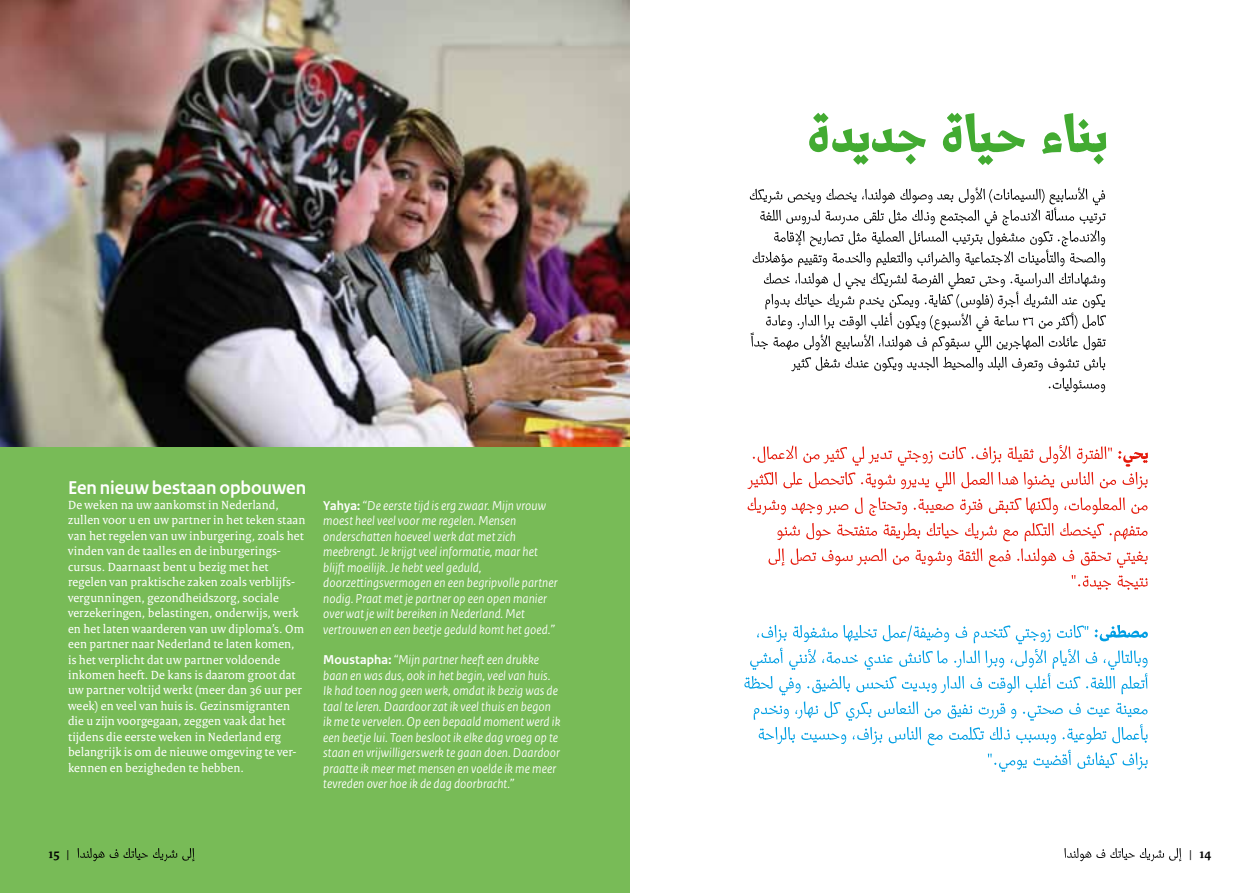
<style>
.page{position:relative;width:1259px;height:893px;background:#fff}
.page>*{position:absolute;margin:0;border:0;box-sizing:border-box;transform-origin:0 0}
.t1{font:700 19.5px "Rijksoverheid Sans Heading";color:#fff}
.t2{font:italic 13.5px/15.5px "Rijksoverheid Sans Heading";letter-spacing:.01em;color:#fff}
.t3{font:700 13.5px "Rijksoverheid Serif";color:#000}
.t4{font:12.75px/15.5px "Rijksoverheid Serif";letter-spacing:.01em;color:#fff}
.s1{font-weight:700;font-style:normal}
.s2{font-family:"Rijksoverheid Sans Text";font-weight:400;font-size:12px}
</style>
<div class="page">
<div style="left:0;top:446px;width:629px;height:447px;background:#78bb57"></div>
<svg style="left:809px;top:113px;width:297px;height:52px"></svg>
<svg style="left:753px;top:701px;width:394px;height:71px"></svg>
<svg style="left:744px;top:625px;width:404px;height:70px"></svg>
<svg style="left:1071px;top:575px;width:76px;height:15px"></svg>
<svg style="left:768px;top:548px;width:379px;height:20px"></svg>
<svg style="left:777px;top:523px;width:370px;height:18px"></svg>
<svg style="left:747px;top:497px;width:400px;height:19px"></svg>
<svg style="left:747px;top:445px;width:401px;height:46px"></svg>
<svg style="left:1048px;top:378px;width:57px;height:14px"></svg>
<svg style="left:750px;top:273px;width:356px;height:98px"></svg>
<svg style="left:750px;top:188px;width:356px;height:79px"></svg>
<img style="left:0;top:0;width:629px;height:446px">
<svg style="left:78px;top:848px;width:116px;height:13px"></svg>
<svg style="left:1064px;top:848px;width:117px;height:13px"></svg>
<h1 class="t1" style="left:68px;top:476px;width:240px">Een nieuw bestaan opbouwen</h1>
<p class="t4" style="left:68px;top:497px;width:239px">De weken na uw aankomst in Nederland, zullen voor u en uw partner in het teken staan van het regelen van uw inburgering, zoals het vinden van de taalles en de inburgerings&shy;cursus. Daarnaast bent u bezig met het regelen van praktische zaken zoals verblijfs&shy;vergunningen, gezondheidszorg, sociale verzekeringen, belastingen, onderwijs, werk en het laten waarderen van uw diploma’s. Om een partner naar Nederland te laten komen, is het verplicht dat uw partner voldoende inkomen heeft. De kans is daarom groot dat uw partner voltijd werkt (meer dan 36 uur per week) en veel van huis is. Gezinsmigranten die u zijn voorgegaan, zeggen vaak dat het tijdens die eerste weken in Nederland erg belangrijk is om de nieuwe omgeving te ver&shy;kennen en bezigheden te hebben.</p>
<p class="t2" style="left:323px;top:498px;width:236px"><span class="s1">Yahya:</span> “De eerste tijd is erg zwaar. Mijn vrouw moest heel veel voor me regelen. Mensen onderschatten hoeveel werk dat met zich meebrengt. Je krijgt veel informatie, maar het blijft moeilijk. Je hebt veel geduld, doorzettingsvermogen en een begripvolle partner nodig. Praat met je partner op een open manier over wat je wilt bereiken in Nederland. Met vertrouwen en een beetje geduld komt het goed.”</p>
<p class="t2" style="left:323px;top:653px;width:239px"><span class="s1">Moustapha:</span> “Mijn partner heeft een drukke baan en was dus, ook in het begin, veel van huis.<br>Ik had toen nog geen werk, omdat ik bezig was de taal te leren. Daardoor zat ik veel thuis en begon ik me te vervelen. Op een bepaald moment werd ik een beetje lui. Toen besloot ik elke dag vroeg op te staan en vrijwilligerswerk te gaan doen. Daardoor praatte ik meer met mensen en voelde ik me meer tevreden over hoe ik de dag doorbracht.”</p>
<p class="t3" style="left:48px;top:845px;width:22px">15 <span class="s2">|</span></p>
<p class="t3" style="left:1189px;top:845px;width:24px"><span class="s2">|</span> 14</p>
</div>
